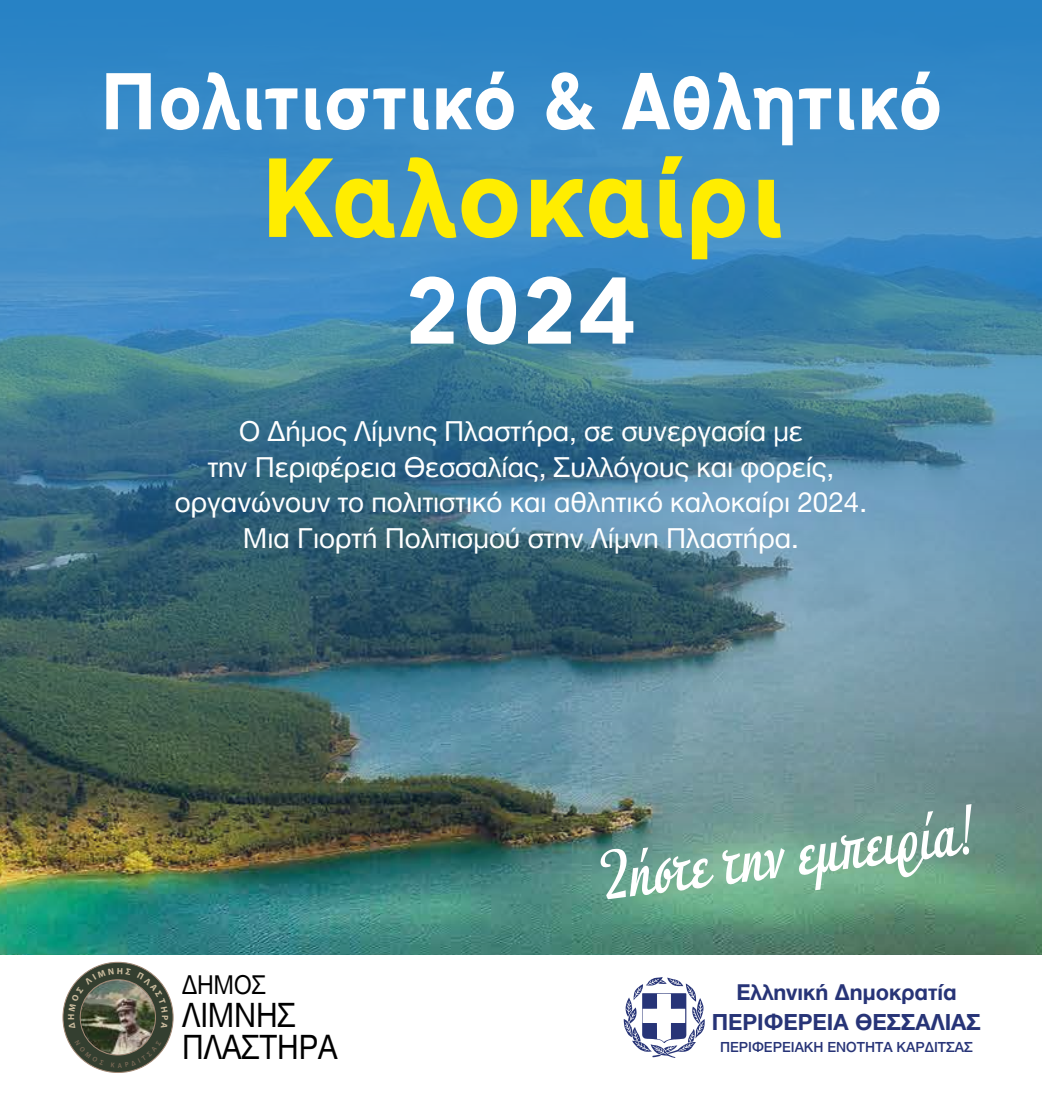
<style>
.page{position:relative;width:1042px;height:1117px;background:#fff}
.page>*{position:absolute;margin:0;border:0;box-sizing:border-box;transform-origin:0 0}
.t1{font:700 112px "CF Dromon";color:#ffed00}
.t2{font:700 94.5px "CF Dromon";color:#fff}
.t3{font:700 80.15px "CF Dromon";letter-spacing:-.01em;color:#fff;scale:.95 1}
.t4{font:69.12px "CF Astir";color:#fff;scale:.69 1}
.t5{font:36.23px/32.6px "CF Helvetica";color:#000;scale:.88 1}
.t6{font:29.75px/35.7px "CF Helvetica";color:#fff;text-align:center}
.t7{font:28px "CF Helvetica";color:#000;scale:.88 1}
.t8{font:700 23.97px "CF Helvetica";color:#273477}
.t9{font:700 23.62px "CF Helvetica";color:#273477}
.t10{font:500 15.05px "CF Helvetica";color:#273477}
</style>
<div class="page">
<img style="left:0;top:0;width:1042px;height:949px">
<svg style="left:624px;top:977px;width:81px;height:80px"></svg>
<div style="left:63px;top:962px;width:110px;height:110px;background:#343f30;border-radius:50%"></div>
<img style="left:80px;top:979px;width:75px;height:75px;border-radius:38px">
<svg style="left:68px;top:967px;width:63px;height:61px"></svg>
<svg style="left:137px;top:972px;width:31px;height:56px"></svg>
<svg style="left:75px;top:1039px;width:29px;height:26px"></svg>
<svg style="left:111px;top:1039px;width:50px;height:28px"></svg>
<h3 class="t3" style="left:99px;top:49px;width:890px">Πολιτιστικό &amp; Αθλητικό</h3>
<h1 class="t1" style="left:258px;top:125px;width:527px">Καλοκαίρι</h1>
<h2 class="t2" style="left:403px;top:249px;width:237px">2024</h2>
<p class="t6" style="left:175px;top:413px;width:693px">Ο ∆ήµος Λίµνης Πλαστήρα, σε συνεργασία µε<br>την Περιφέρεια Θεσσαλίας, Συλλόγους και φορείς, οργανώνουν το πολιτιστικό και αθλητικό καλοκαίρι 2024.<br>Mια Γιορτή Πολιτισµού στην Λίµνη Πλαστήρα.</p>
<p class="t7" style="left:182px;top:969px;width:97px">∆ΗΜΟΣ</p>
<p class="t5" style="left:182px;top:998px;width:178px">ΛΙΜΝΗΣ<br>ΠΛΑΣΤΗΡΑ</p>
<h3 class="t4" style="left:595px;top:834px;width:546px;rotate:-7deg">Ζήστε την εμπειρία!</h3>
<p class="t9" style="left:736px;top:978px;width:222px">Ελληνική ∆ηµοκρατία</p>
<p class="t10" style="left:720px;top:1038px;width:254px">ΠΕΡΙΦΕΡΕΙΑΚΗ ΕΝΟΤΗΤΑ ΚΑΡ∆ΙΤΣΑΣ</p>
<p class="t8" style="left:712px;top:1008px;width:271px">ΠΕΡΙΦΕΡΕΙΑ ΘΕΣΣΑΛΙΑΣ</p>
</div>
